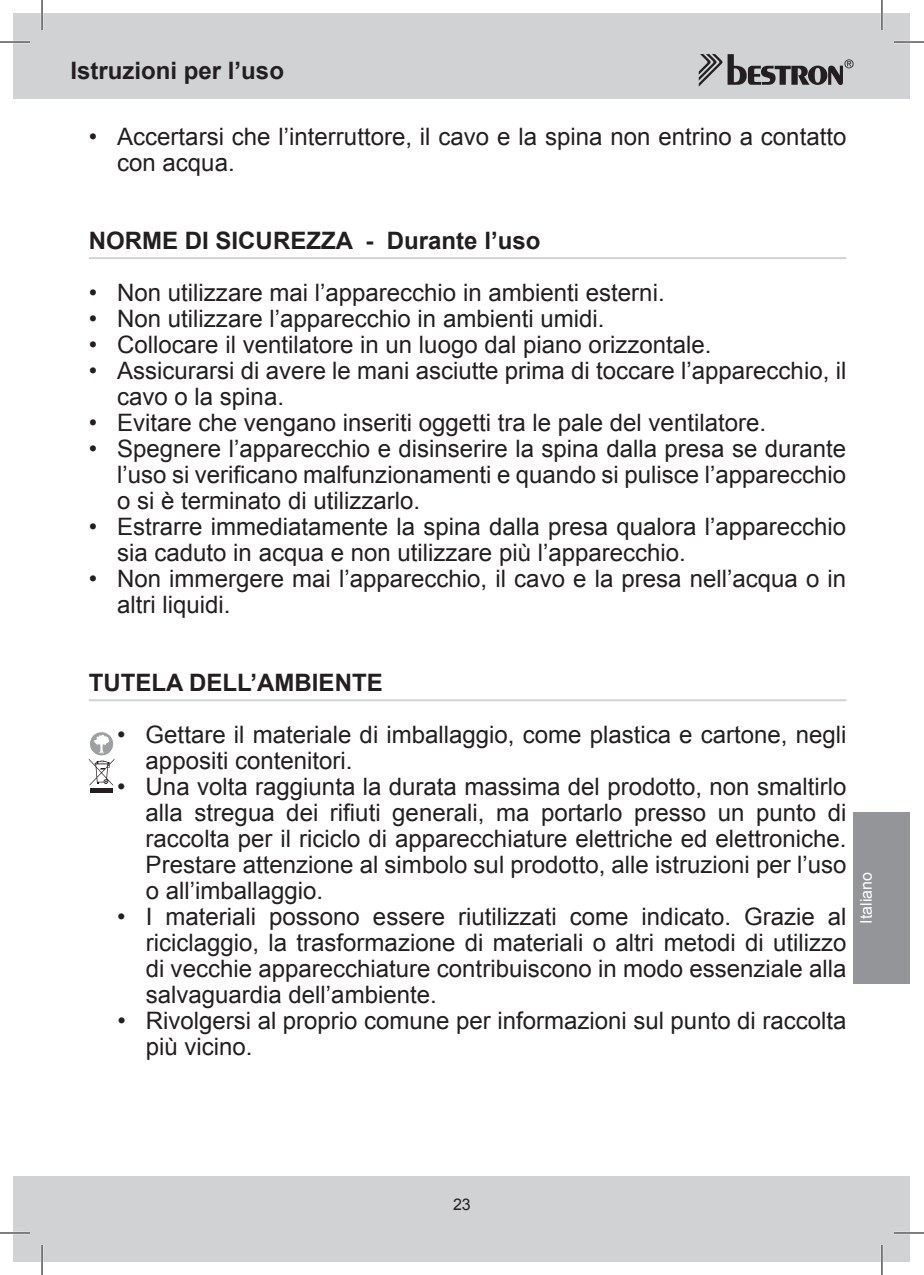
<style>
.page{position:relative;width:924px;height:1275px;background:#fff}
.page>*{position:absolute;margin:0;border:0;box-sizing:border-box;transform-origin:0 0}
.t1{font:24px/26px "Arial";color:#231f20}
.t2{font:700 24px "Arial";color:#231f20}
.t3{font:16px "Arial";color:#fff}
.t4{font:16px "Arial";color:#231f20}
</style>
<div class="page">
<div style="left:14px;top:14px;width:895px;height:85px;background:#d1d2d4"></div>
<div style="left:14px;top:1176px;width:895px;height:85px;background:#d1d2d4"></div>
<svg style="left:698px;top:54px;width:155px;height:33px"></svg>
<div style="left:853px;top:812px;width:56px;height:171px;background:#939598"></div>
<hr style="left:89px;top:257px;width:757px;height:2px;background:#d1d2d4">
<hr style="left:89px;top:699px;width:757px;height:2px;background:#d1d2d4">
<svg style="left:89px;top:731px;width:25px;height:25px"></svg>
<div style="left:89px;top:731px;width:25px;height:25px;border:1px solid #fff;border-radius:50%"></div>
<hr style="left:90px;top:788px;width:23px;height:4px;background:#231f20">
<svg style="left:89px;top:735px;width:25px;height:50px"></svg>
<hr style="left:0;top:41px;width:30px;height:2px;background:#fff">
<hr style="left:893px;top:41px;width:30px;height:2px;background:#fff">
<hr style="left:0;top:1231px;width:30px;height:3px;background:#fff">
<hr style="left:893px;top:1231px;width:30px;height:3px;background:#fff">
<hr style="left:41px;top:0;width:2px;height:30px;background:#fff">
<hr style="left:41px;top:1245px;width:2px;height:30px;background:#fff">
<hr style="left:880px;top:0;width:2px;height:30px;background:#fff">
<hr style="left:880px;top:1245px;width:2px;height:30px;background:#fff">
<hr style="left:0;top:42px;width:30px;height:1px;background:#000">
<hr style="left:893px;top:42px;width:30px;height:1px;background:#000">
<hr style="left:0;top:1232px;width:30px;height:1px;background:#000">
<hr style="left:893px;top:1232px;width:30px;height:1px;background:#000">
<hr style="left:42px;top:0;width:1px;height:30px;background:#000">
<hr style="left:42px;top:1245px;width:1px;height:30px;background:#000">
<hr style="left:881px;top:0;width:1px;height:30px;background:#000">
<hr style="left:881px;top:1245px;width:1px;height:30px;background:#000">
<p class="t2" style="left:70px;top:55px;width:215px">ISTRUZIONI PER L’USO</p>
<p class="t1" style="left:117px;top:123px;width:730px;text-indent:-28px">• Accertarsi che l’interruttore, il cavo e la spina non entrino a contatto con acqua.</p>
<p class="t2" style="left:89px;top:224px;width:453px">NORME DI SICUREZZA - DURANTE L’USO</p>
<p class="t1" style="left:89px;top:279px;width:577px">• Non utilizzare mai l’apparecchio in ambienti esterni.</p>
<p class="t1" style="left:89px;top:305px;width:517px">• Non utilizzare l’apparecchio in ambienti umidi.</p>
<p class="t1" style="left:89px;top:331px;width:624px">• Collocare il ventilatore in un luogo dal piano orizzontale.</p>
<p class="t1" style="left:117px;top:357px;width:730px;text-indent:-28px">• Assicurarsi di avere le mani asciutte prima di toccare l’apparecchio, il cavo o la spina.</p>
<p class="t1" style="left:89px;top:409px;width:678px">• Evitare che vengano inseriti oggetti tra le pale del ventilatore.</p>
<p class="t1" style="left:117px;top:435px;width:730px;text-align:justify;text-indent:-28px">• Spegnere l’apparecchio e disinserire la spina dalla presa se durante l’uso si verificano malfunzionamenti e quando si pulisce l’apparecchio o si è terminato di utilizzarlo.</p>
<p class="t1" style="left:117px;top:513px;width:730px;text-indent:-28px">• Estrarre immediatamente la spina dalla presa qualora l’apparecchio sia caduto in acqua e non utilizzare più l’apparecchio.</p>
<p class="t1" style="left:117px;top:565px;width:730px;text-indent:-28px">• Non immergere mai l’apparecchio, il cavo e la presa nell’acqua o in altri liquidi.</p>
<p class="t2" style="left:89px;top:666px;width:295px">TUTELA DELL’AM BIENTE</p>
<p class="t1" style="left:145px;top:721px;width:702px;text-indent:-28px">• Gettare il materiale di imballaggio, come plastica e cartone, negli appositi contenitori.</p>
<p class="t1" style="left:145px;top:773px;width:702px;text-align:justify;text-indent:-28px">• Una volta raggiunta la durata massima del prodotto, non smaltirlo alla stregua dei rifiuti generali, ma portarlo presso un punto di raccolta per il riciclo di apparecchiature elettriche ed elettroniche.<br>Prestare attenzione al simbolo sul prodotto, alle istruzioni per l’uso o all’imballaggio.</p>
<p class="t1" style="left:146px;top:903px;width:702px;text-align:justify;text-indent:-28px">• I materiali possono essere riutilizzati come indicato. Grazie al riciclaggio, la trasformazione di materiali o altri metodi di utilizzo di vecchie apparecchiature contribuiscono in modo essenziale alla salvaguardia dell’ambiente.</p>
<p class="t1" style="left:146px;top:1007px;width:702px;text-indent:-28px">• Rivolgersi al proprio comune per informazioni sul punto di raccolta più vicino.</p>
<p class="t3" style="left:855px;top:924px;width:53px;rotate:-90deg">Italiano</p>
<p class="t4" style="left:453px;top:1194px;width:19px">23</p>
</div>
